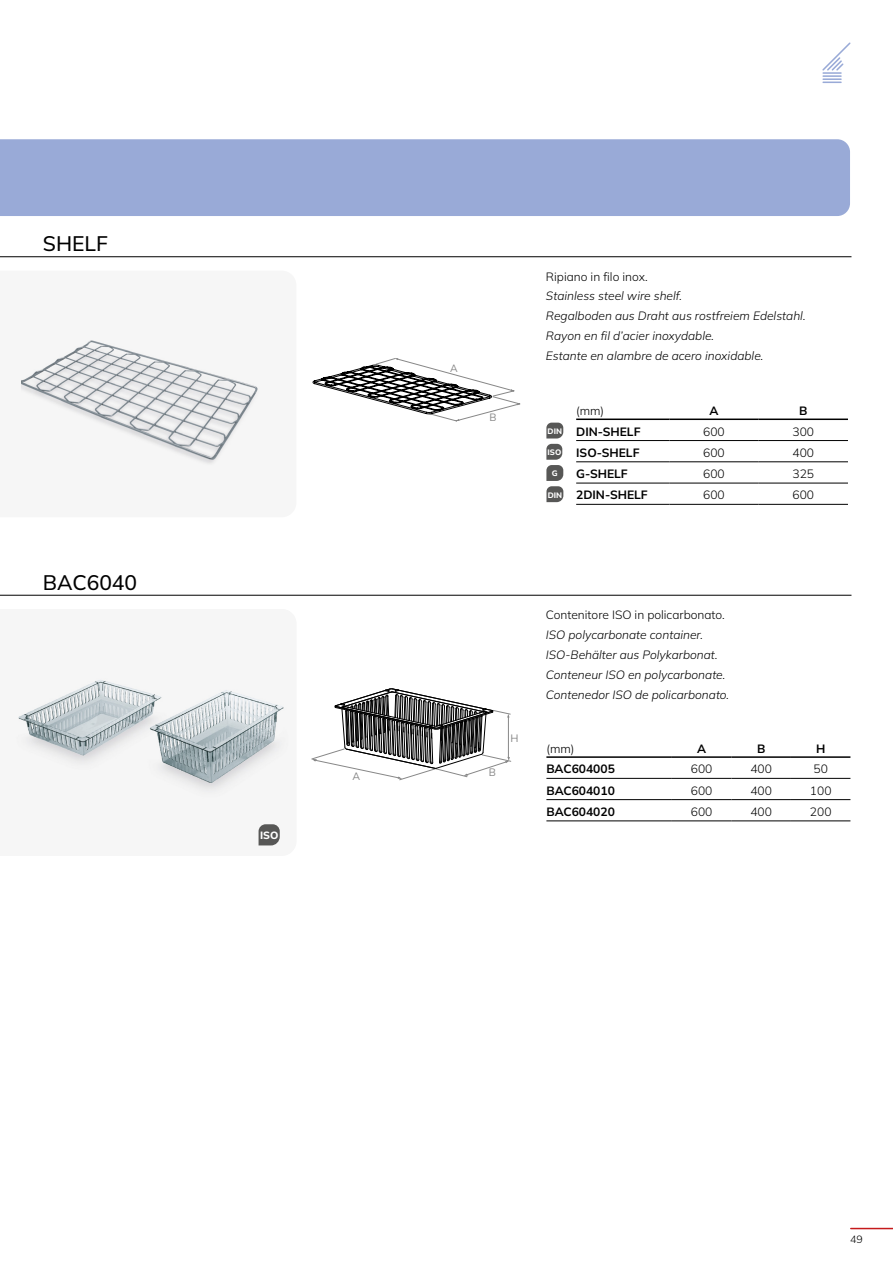
<style>
.page{position:relative;width:893px;height:1263px;background:#fff}
.page>*{position:absolute;margin:0;border:0;box-sizing:border-box;transform-origin:0 0}
.t1{font:500 21px "Mulish";color:#000}
.t2{font:italic 300 12px/20px "Mulish";color:#000}
.t3{font:300 12px "Mulish";color:#000}
.t4{font:700 12px "Mulish";color:#000}
.t5{font:10.5px "Mulish";color:#878787}
.t6{font:800 10.5px "Mulish";color:#fff}
.t7{font:300 10.5px "Mulish";color:#000}
.t8{font:10.35px "Mulish";color:#878787}
.t9{font:800 7.8px "Mulish";color:#fff}
</style>
<div class="page">
<hr style="left:851px;top:1228px;width:42px;height:1px;background:#c51a1b">
<svg style="left:822px;top:42px;width:28px;height:29px"></svg>
<hr style="left:822px;top:78px;width:20px;height:2px;background:#99aad7">
<hr style="left:822px;top:75px;width:20px;height:2px;background:#99aad7">
<svg style="left:822px;top:82px;width:20px;height:1px"></svg>
<hr style="left:822px;top:72px;width:20px;height:2px;background:#99aad7">
<div style="left:0;top:139px;width:850px;height:77px;background:#99aad7"></div>
<img style="left:22px;top:340px;width:238px;height:125px">
<hr style="left:0;top:256px;width:851px;height:1px;background:#000">
<svg style="left:313px;top:358px;width:207px;height:63px"></svg>
<hr style="left:576px;top:418px;width:93px;height:2px;background:#000">
<hr style="left:669px;top:418px;width:90px;height:2px;background:#000">
<hr style="left:759px;top:418px;width:89px;height:2px;background:#000">
<hr style="left:576px;top:440px;width:93px;height:1px;background:#000">
<hr style="left:669px;top:440px;width:90px;height:1px;background:#000">
<hr style="left:759px;top:440px;width:89px;height:1px;background:#000">
<hr style="left:576px;top:461px;width:93px;height:1px;background:#000">
<hr style="left:669px;top:461px;width:90px;height:1px;background:#000">
<hr style="left:759px;top:461px;width:89px;height:1px;background:#000">
<hr style="left:576px;top:483px;width:93px;height:1px;background:#000">
<hr style="left:669px;top:483px;width:90px;height:1px;background:#000">
<hr style="left:759px;top:483px;width:89px;height:1px;background:#000">
<hr style="left:576px;top:504px;width:93px;height:1px;background:#000">
<hr style="left:669px;top:504px;width:90px;height:1px;background:#000">
<hr style="left:759px;top:504px;width:89px;height:1px;background:#000">
<svg style="left:546px;top:423px;width:17px;height:15px"></svg>
<div style="left:547px;top:426px;width:15px;height:9px;background:#575756"></div>
<svg style="left:546px;top:444px;width:17px;height:58px"></svg>
<div style="left:547px;top:468px;width:15px;height:9px;background:#575756"></div>
<img style="left:16px;top:678px;width:272px;height:168px">
<hr style="left:0;top:595px;width:851px;height:1px;background:#000">
<svg style="left:311px;top:688px;width:200px;height:92px"></svg>
<svg style="left:259px;top:824px;width:21px;height:21px"></svg>
<hr style="left:546px;top:778px;width:126px;height:1px;background:#000">
<hr style="left:672px;top:778px;width:59px;height:1px;background:#000">
<hr style="left:731px;top:778px;width:60px;height:1px;background:#000">
<hr style="left:791px;top:778px;width:59px;height:1px;background:#000">
<hr style="left:546px;top:799px;width:126px;height:1px;background:#000">
<hr style="left:672px;top:799px;width:59px;height:1px;background:#000">
<hr style="left:731px;top:799px;width:60px;height:1px;background:#000">
<hr style="left:791px;top:799px;width:59px;height:1px;background:#000">
<hr style="left:546px;top:756px;width:126px;height:2px;background:#000">
<hr style="left:672px;top:756px;width:59px;height:2px;background:#000">
<hr style="left:731px;top:756px;width:60px;height:2px;background:#000">
<hr style="left:791px;top:756px;width:59px;height:2px;background:#000">
<hr style="left:546px;top:821px;width:126px;height:1px;background:#000">
<hr style="left:672px;top:821px;width:59px;height:1px;background:#000">
<hr style="left:731px;top:821px;width:60px;height:1px;background:#000">
<hr style="left:791px;top:821px;width:59px;height:1px;background:#000">
<h1 class="t1" style="left:43px;top:229px;width:67px">SHELF</h1>
<h1 class="t1" style="left:43px;top:568px;width:96px">BAC6040</h1>
<p class="t6" style="left:260px;top:828px;width:20px">ISO</p>
<p class="t8" style="left:450px;top:361px;width:9px">A</p>
<p class="t3" style="left:546px;top:268px;width:103px">Ripiano in filo inox.</p>
<p class="t2" style="left:546px;top:286px;width:261px">Stainless steel wire shelf.<br>Regalboden aus Draht aus rostfreiem Edelstahl.<br>Rayon en fil d’acier inoxydable.<br>Estante en alambre de acero inoxidable.</p>
<p class="t8" style="left:489px;top:410px;width:9px">B</p>
<p class="t3" style="left:576px;top:403px;width:30px">(mm)</p>
<p class="t4" style="left:709px;top:403px;width:10px">A</p>
<p class="t4" style="left:799px;top:403px;width:10px">B</p>
<p class="t4" style="left:576px;top:423px;width:66px">DIN-SHELF</p>
<p class="t3" style="left:703px;top:423px;width:23px">600</p>
<p class="t3" style="left:792px;top:423px;width:23px">300</p>
<p class="t4" style="left:576px;top:444px;width:65px">ISO-SHELF</p>
<p class="t3" style="left:703px;top:444px;width:23px">600</p>
<p class="t3" style="left:792px;top:444px;width:23px">400</p>
<p class="t4" style="left:576px;top:466px;width:53px">G-SHELF</p>
<p class="t3" style="left:703px;top:466px;width:23px">600</p>
<p class="t3" style="left:792px;top:466px;width:23px">325</p>
<p class="t4" style="left:576px;top:487px;width:73px">2DIN-SHELF</p>
<p class="t3" style="left:703px;top:487px;width:23px">600</p>
<p class="t3" style="left:792px;top:487px;width:23px">600</p>
<p class="t9" style="left:548px;top:426px;width:16px">DIN</p>
<p class="t9" style="left:552px;top:468px;width:7px">G</p>
<p class="t9" style="left:548px;top:447px;width:15px">ISO</p>
<p class="t9" style="left:548px;top:489px;width:16px">DIN</p>
<p class="t5" style="left:510px;top:730px;width:10px">H</p>
<p class="t3" style="left:546px;top:607px;width:180px">Contenitore ISO in policarbonato.</p>
<p class="t2" style="left:546px;top:624px;width:185px">ISO polycarbonate container.<br>ISO-Behälter aus Polykarbonat.<br>Conteneur ISO en polycarbonate.<br>Contenedor ISO de policarbonato.</p>
<p class="t5" style="left:352px;top:768px;width:9px">A</p>
<p class="t5" style="left:489px;top:765px;width:9px">B</p>
<p class="t3" style="left:546px;top:740px;width:30px">(mm)</p>
<p class="t4" style="left:697px;top:740px;width:10px">A</p>
<p class="t4" style="left:757px;top:740px;width:10px">B</p>
<p class="t4" style="left:816px;top:740px;width:11px">H</p>
<p class="t4" style="left:546px;top:761px;width:70px">BAC604005</p>
<p class="t3" style="left:691px;top:761px;width:23px">600</p>
<p class="t3" style="left:750px;top:761px;width:23px">400</p>
<p class="t3" style="left:813px;top:761px;width:16px">50</p>
<p class="t4" style="left:546px;top:782px;width:70px">BAC604010</p>
<p class="t3" style="left:691px;top:782px;width:23px">600</p>
<p class="t3" style="left:750px;top:782px;width:23px">400</p>
<p class="t3" style="left:810px;top:782px;width:23px">100</p>
<p class="t4" style="left:546px;top:803px;width:70px">BAC604020</p>
<p class="t3" style="left:691px;top:803px;width:23px">600</p>
<p class="t3" style="left:750px;top:803px;width:23px">400</p>
<p class="t3" style="left:810px;top:803px;width:23px">200</p>
<p class="t7" style="left:850px;top:1231px;width:14px">49</p>
</div>
